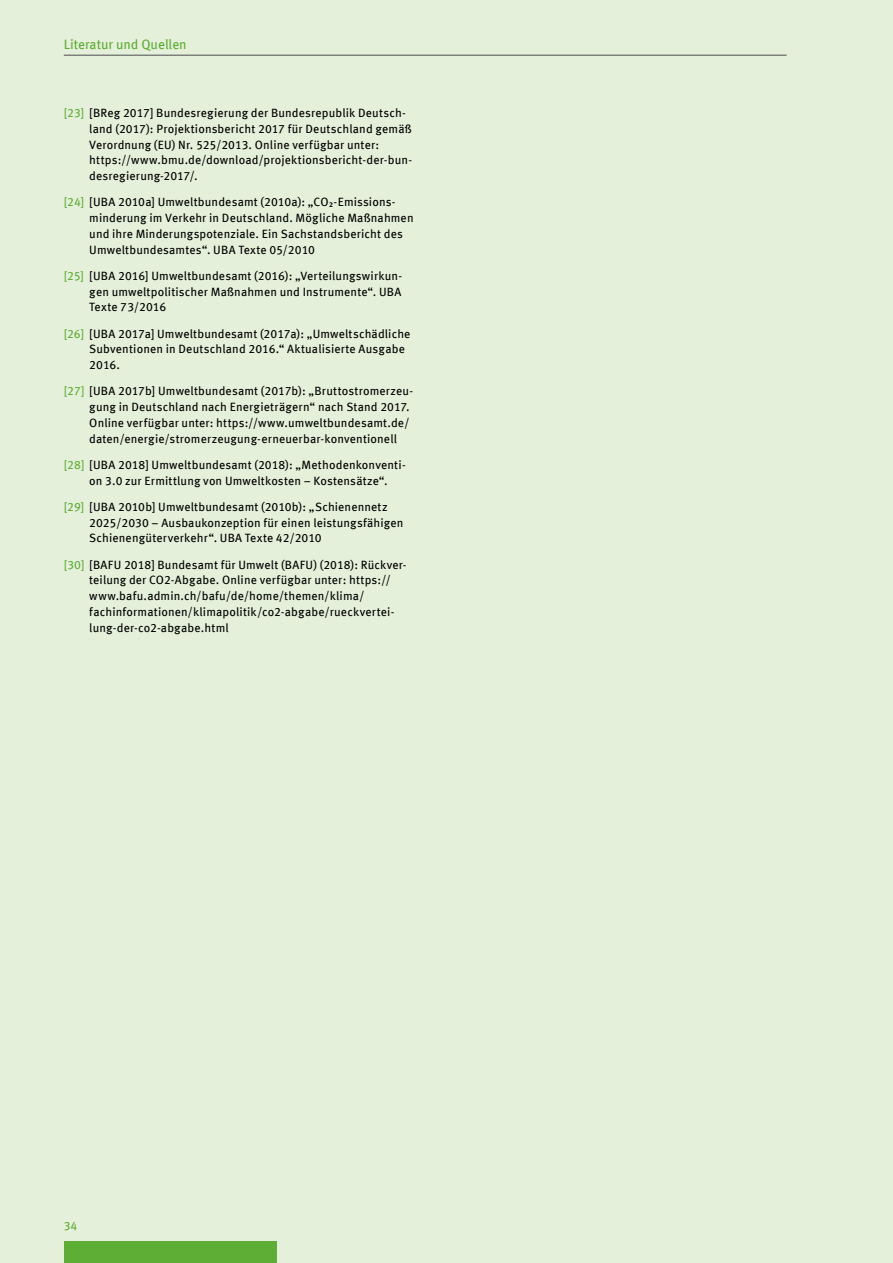
<style>
.page{position:relative;width:893px;height:1263px;background:#e5f0da}
.page>*{position:absolute;margin:0;border:0;box-sizing:border-box;transform-origin:0 0}
.t1{font:13.5px "Meta Offc";color:#5ead35}
.t2{font:12px/15.8px "Meta Offc";letter-spacing:.01em;color:#000}
.t3{font:12px "Meta Offc";color:#5ead35}
.s1{color:#5ead35}
</style>
<div class="page">
<div style="left:64px;top:1242px;width:212px;height:21px;background:#5ead35"></div>
<hr style="left:64px;top:55px;width:723px;height:1px;background:#4b4b4d">
<p class="t1" style="left:64px;top:36px;width:124px">Literatur und Quellen</p>
<p class="t2" style="left:89px;top:105px;width:324px;text-indent:-26px"><span class="s1">[23]</span> [BReg 2017] Bundesregierung der Bundesrepublik Deutsch&shy;land (2017): Projektionsbericht 2017 für Deutschland gemäß Verordnung (EU) Nr. 525/2013. Online verfügbar unter: https://www.bmu.de/download/projektionsbericht-der-bun&shy;desregierung-2017/.</p>
<p class="t2" style="left:89px;top:195px;width:326px;text-indent:-26px"><span class="s1">[24]</span> [UBA 2010a] Umweltbundesamt (2010a): „CO<sub>2</sub>-Emissions&shy;minderung im Verkehr in Deutschland. Mögliche Maßnahmen und ihre Minderungspotenziale. Ein Sachstandsbericht des Umweltbundesamtes“. UBA Texte 05/2010</p>
<p class="t2" style="left:89px;top:268px;width:314px;text-align:justify;text-indent:-26px"><span class="s1">[25]</span> [UBA 2016] Umweltbundesamt (2016): „Verteilungswirkun&shy;gen umweltpolitischer Maßnahmen und Instrumente“. UBA Texte 73/2016</p>
<p class="t2" style="left:89px;top:326px;width:323px;text-indent:-26px"><span class="s1">[26]</span> [UBA 2017a] Umweltbundesamt (2017a): „Umweltschädliche<br>Subventionen in Deutschland 2016.“ Aktualisierte Ausgabe<br>2016.</p>
<p class="t2" style="left:89px;top:384px;width:325px;text-indent:-26px"><span class="s1">[27]</span> [UBA 2017b] Umweltbundesamt (2017b): „Bruttostromerzeu&shy;gung in Deutschland nach Energieträgern“ nach Stand 2017.<br>Online verfügbar unter: https://www.umweltbundesamt.de/ daten/energie/stromerzeugung-erneuerbar-konventionell</p>
<p class="t2" style="left:89px;top:457px;width:318px;text-indent:-26px"><span class="s1">[28]</span> [UBA 2018] Umweltbundesamt (2018): „Methodenkonventi&shy;on 3.0 zur Ermittlung von Umweltkosten – Kostensätze“.</p>
<p class="t2" style="left:89px;top:499px;width:316px;text-indent:-26px"><span class="s1">[29]</span> [UBA 2010b] Umweltbundesamt (2010b): „Schienennetz<br>2025/2030 – Ausbaukonzeption für einen leistungsfähigen<br>Schienengüterverkehr“. UBA Texte 42/2010</p>
<p class="t2" style="left:89px;top:557px;width:319px;text-indent:-26px"><span class="s1">[30]</span> [BAFU 2018] Bundesamt für Umwelt (BAFU) (2018): Rückver&shy;teilung der CO2-Abgabe. Online verfügbar unter: https:// www.bafu.admin.ch/bafu/de/home/themen/klima/ fachinformationen/klimapolitik/co2-abgabe/rueckvertei&shy;lung-der-co2-abgabe.html</p>
<p class="t3" style="left:64px;top:1218px;width:15px">34</p>
</div>
